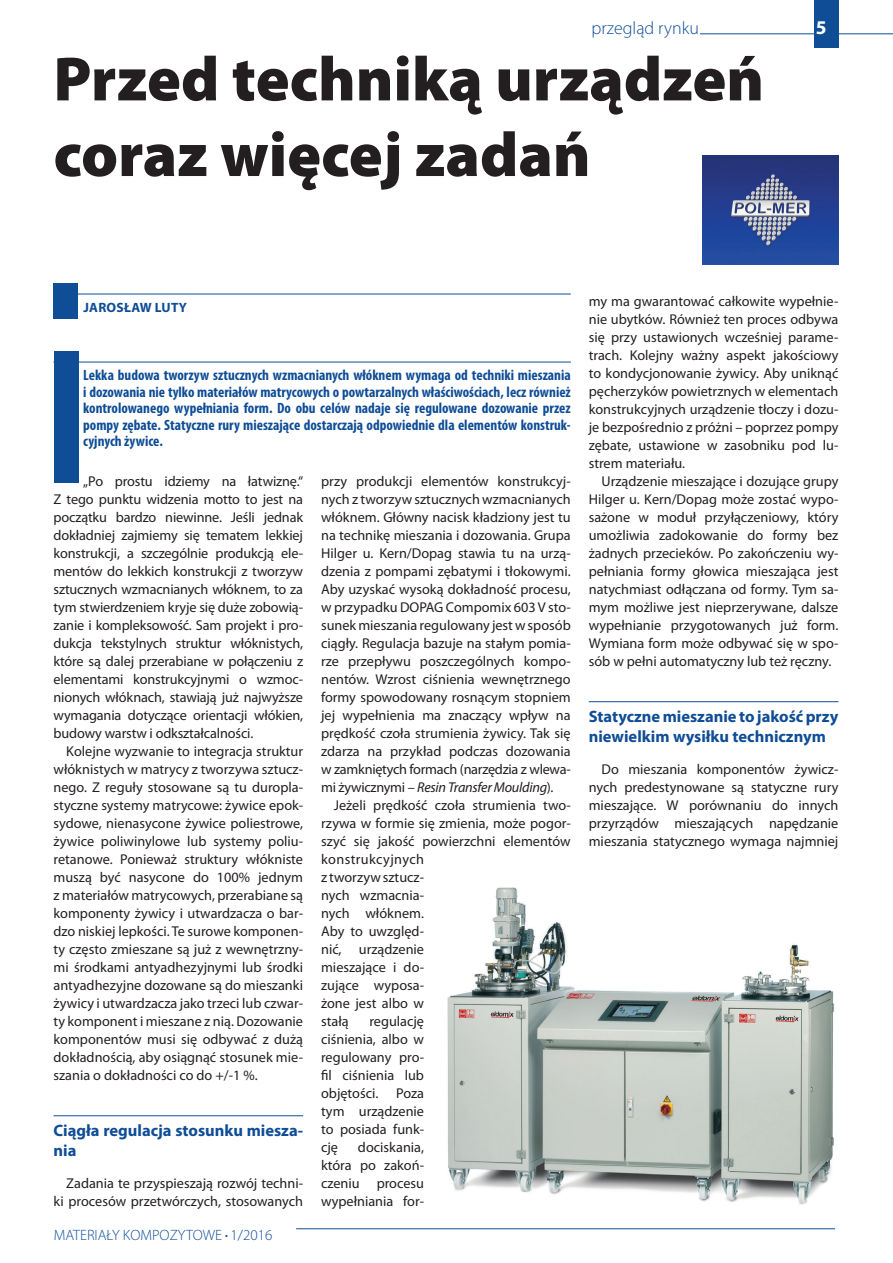
<style>
.page{position:relative;width:893px;height:1263px;background:#fff}
.page>*{position:absolute;margin:0;border:0;box-sizing:border-box;transform-origin:0 0}
.t1{font:900 63px/75.6px "Myriad Pro";color:#231f20}
.t2{font:700 19.5px "Myriad Pro";color:#fff}
.t3{font:300 18px "Myriad Pro";color:#0f4d96}
.t4{font:700 16.5px/19.8px "Myriad Pro";color:#0f4d96}
.t5{font:700 condensed 15px/16.5px "Myriad Pro";color:#0f4d96;text-align:justify}
.t6{font:300 15px "Myriad Pro";color:#0f4d96}
.t7{font:14.25px/18px "Myriad Pro";color:#231f20;text-align:justify}
.t8{font:700 13.5px "Myriad Pro";letter-spacing:.02em;color:#0f4d96}
.t9{font:3px "Dixieland Normal";color:#0f4d96}
.s1{font-style:italic}
</style>
<div class="page">
<hr style="left:700px;top:33px;width:193px;height:1px;background:#0f4d96">
<hr style="left:296px;top:1228px;width:539px;height:1px;background:#0f4d96">
<div style="left:814px;top:0;width:25px;height:48px;background:#0f4d96"></div>
<hr style="left:54px;top:1115px;width:249px;height:1px;background:#0f4d96">
<hr style="left:589px;top:701px;width:249px;height:1px;background:#0f4d96">
<hr style="left:53px;top:362px;width:518px;height:1px;background:#0f4d96">
<div style="left:54px;top:351px;width:25px;height:132px;background:#0f4d96"></div>
<hr style="left:53px;top:294px;width:518px;height:1px;background:#0f4d96">
<div style="left:53px;top:283px;width:25px;height:35px;background:#0f4d96"></div>
<img style="left:447px;top:887px;width:388px;height:318px">
<img style="left:702px;top:155px;width:136px;height:109px">
<p class="t3" style="left:591px;top:17px;width:109px">przegląd rynku</p>
<h2 class="t2" style="left:816px;top:14px;width:12px">5</h2>
<h1 class="t1" style="left:53px;top:39px;width:712px">Przed techniką urządzeń coraz więcej zadań</h1>
<p class="t8" style="left:83px;top:299px;width:105px">JAROSŁAW LUTY</p>
<p class="t5" style="left:83px;top:367px;width:489px">Lekka budowa tworzyw sztucznych wzmacnianych włóknem wymaga od techniki mieszania i dozowania nie tylko materiałów matrycowych o powtarzalnych właściwościach, lecz również kontrolowanego wypełniania form. Do obu celów nadaje się regulowane dozowanie przez pompy zębate. Statyczne rury mieszające dostarczają odpowiednie dla elementów konstruk&shy;cyjnych żywice.</p>
<p class="t7" style="left:54px;top:472px;width:251px;text-indent:30px">„Po prostu idziemy na łatwiznę.“ Z tego punktu widzenia motto to jest na początku bardzo niewinne. Jeśli jednak dokładniej zajmiemy się tematem lekkiej konstrukcji, a szczególnie produkcją ele&shy;mentów do lekkich konstrukcji z tworzyw sztucznych wzmacnianych włóknem, to za tym stwierdzeniem kryje się duże zobowią&shy;zanie i kompleksowość. Sam projekt i pro&shy;dukcja tekstylnych struktur włóknistych, które są dalej przerabiane w połączeniu z elementami konstrukcyjnymi o wzmoc&shy;nionych włóknach, stawiają już najwyższe wymagania dotyczące orientacji włókien, budowy warstw i odkształcalności.</p>
<p class="t7" style="left:54px;top:742px;width:251px;text-indent:13px">Kolejne wyzwanie to integracja struktur włóknistych w matrycy z tworzywa sztucz&shy;nego. Z reguły stosowane są tu duropla&shy;styczne systemy matrycowe: żywice epok&shy;sydowe, nienasycone żywice poliestrowe, żywice poliwinylowe lub systemy poliu&shy;retanowe. Ponieważ struktury włókniste muszą być nasycone do 100% jednym z materiałów matrycowych, przerabiane są komponenty żywicy i utwardzacza o bar&shy;dzo niskiej lepkości. Te surowe komponen&shy;ty często zmieszane są już z wewnętrzny&shy;mi środkami antyadhezyjnymi lub środki antyadhezyjne dozowane są do mieszanki żywicy i utwardzacza jako trzeci lub czwar&shy;ty komponent i mieszane z nią. Dozowanie komponentów musi się odbywać z dużą dokładnością, aby osiągnąć stosunek mie&shy;szania o dokładności co do +/-1 %.</p>
<p class="t4" style="left:54px;top:1120px;width:251px">Ciągła regulacja stosunku miesza&shy;nia</p>
<p class="t7" style="left:54px;top:1174px;width:251px;text-align:right">Zadania te przyspieszają rozwój techni&shy;ki procesów przetwórczych, stosowanych</p>
<p class="t6" style="left:54px;top:1225px;width:170px">MATERIAŁY KOMPOZYTOWE</p>
<p class="t9" style="left:226px;top:1234px;width:4px">l</p>
<p class="t6" style="left:231px;top:1225px;width:43px">1/2016</p>
<p class="t7" style="left:321px;top:472px;width:251px">przy produkcji elementów konstrukcyj&shy;nych z tworzyw sztucznych wzmacnianych włóknem. Główny nacisk kładziony jest tu na technikę mieszania i dozowania. Grupa Hilger u. Kern/Dopag stawia tu na urzą&shy;dzenia z pompami zębatymi i tłokowymi.<br>Aby uzyskać wysoką dokładność procesu, w przypadku DOPAG Compomix 603 V sto&shy;sunek mieszania regulowany jest w sposób ciągły. Regulacja bazuje na stałym pomia&shy;rze przepływu poszczególnych kompo&shy;nentów. Wzrost ciśnienia wewnętrznego formy spowodowany rosnącym stopniem jej wypełnienia ma znaczący wpływ na prędkość czoła strumienia żywicy. Tak się zdarza na przykład podczas dozowania w zamkniętych formach (narzędzia z wlewa&shy;mi żywicznymi – <span class="s1">Resin Transfer Moulding</span>).</p>
<p class="t7" style="left:321px;top:796px;width:251px;text-align:left;text-indent:13px">Jeżeli prędkość czoła strumienia two&shy;rzywa w formie się zmienia, może pogor&shy;szyć się jakość powierzchni elementów konstrukcyjnych<br>z tworzyw sztucz-<br>nych wzmacnia-<br>nych włóknem.<br>Aby to uwzględ-<br>nić, urządzenie<br>mieszające i do-<br>zujące wyposa-<br>żone jest albo w<br>stałą</p>
<p class="t7" style="left:321px;top:1012px;width:104px;text-indent:48px">regulację ciśnienia, albo w regulowany pro&shy;fil ciśnienia lub objętości. Poza tym urządzenie to posiada funk&shy;cję</p>
<p class="t7" style="left:321px;top:1138px;width:104px;text-indent:37px">dociskania, która po zakoń&shy;czeniu procesu wypełniania for-</p>
<p class="t7" style="left:589px;top:292px;width:251px">my ma gwarantować całkowite wypełnie&shy;nie ubytków. Również ten proces odbywa się przy ustawionych wcześniej parame&shy;trach. Kolejny ważny aspekt jakościowy to kondycjonowanie żywicy. Aby uniknąć pęcherzyków powietrznych w elementach konstrukcyjnych urządzenie tłoczy i dozu&shy;je bezpośrednio z próżni – poprzez pompy zębate, ustawione w zasobniku pod lu&shy;strem materiału.</p>
<p class="t7" style="left:589px;top:472px;width:251px;text-indent:13px">Urządzenie mieszające i dozujące grupy Hilger u. Kern/Dopag może zostać wypo&shy;sażone w moduł przyłączeniowy, który umożliwia zadokowanie do formy bez żadnych przecieków. Po zakończeniu wy&shy;pełniania formy głowica mieszająca jest natychmiast odłączana od formy. Tym sa&shy;mym możliwe jest nieprzerywane, dalsze wypełnianie przygotowanych już form.<br>Wymiana form może odbywać się w spo&shy;sób w pełni automatyczny lub też ręczny.</p>
<p class="t4" style="left:589px;top:706px;width:251px">Statyczne mieszanie to jakość przy niewielkim wysiłku technicznym</p>
<p class="t7" style="left:589px;top:760px;width:251px;text-indent:13px">Do mieszania komponentów żywicz&shy;nych predestynowane są statyczne rury mieszające. W porównaniu do innych przyrządów mieszających napędzanie mieszania statycznego wymaga najmniej</p>
</div>
